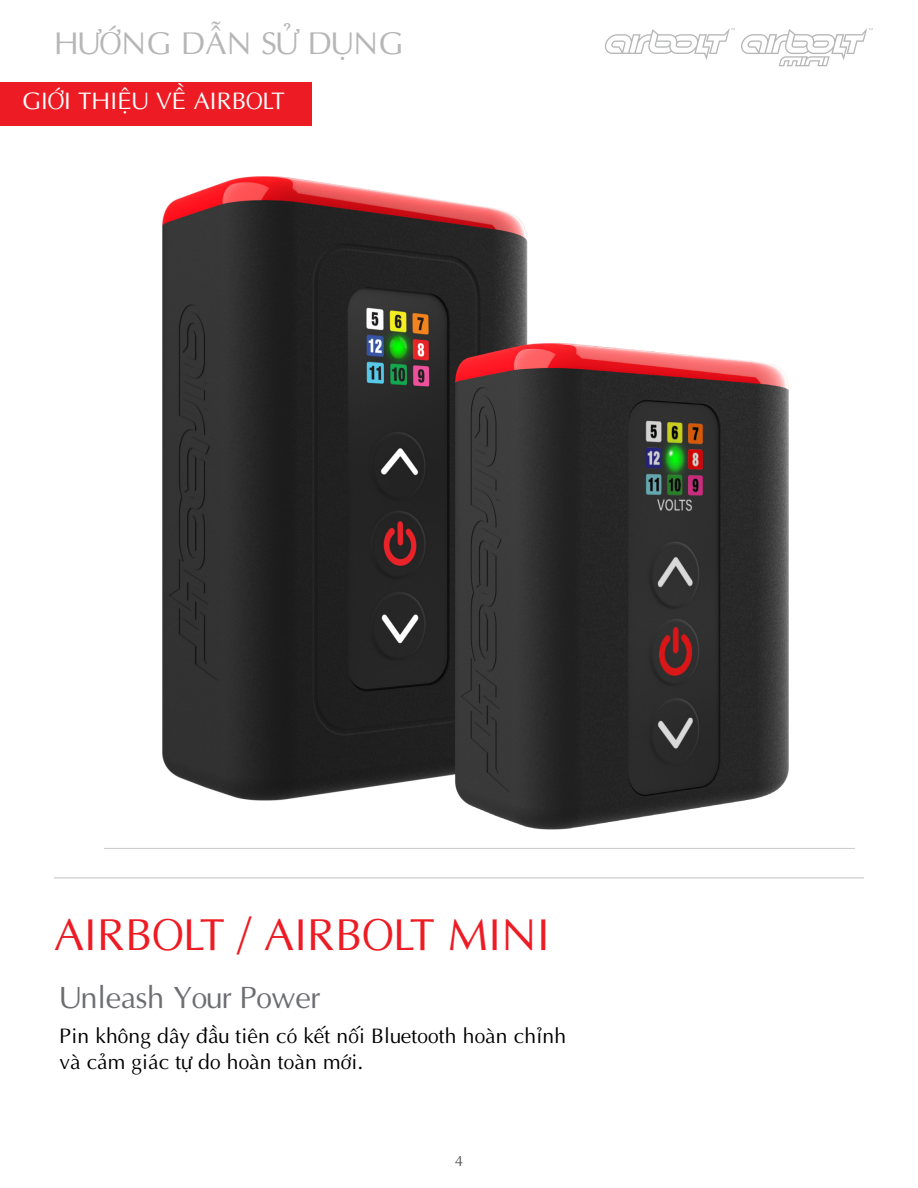
<style>
.page{position:relative;width:918px;height:1188px;background:#fff}
.page>*{position:absolute;margin:0;border:0;box-sizing:border-box;transform-origin:0 0}
.t1{font:45px "UTM Aptima";color:#ed1c24}
.t2{font:31.65px "UTM Aptima";color:#b6b6b7}
.t3{font:30.9px "UTM Aptima";letter-spacing:-.02em;color:#6d6e71}
.t4{font:24px "UTM Aptima";color:#fff}
.t5{font:21px/25.3px "UTM Aptima";color:#000}
.t6{font:15px "UTM Aptima";color:#58595b}
</style>
<div class="page">
<svg style="left:605px;top:28px;width:130px;height:32px"></svg>
<svg style="left:741px;top:28px;width:132px;height:38px"></svg>
<hr style="left:54px;top:878px;width:810px;height:1px;background:#bcbec0">
<div style="left:0;top:83px;width:312px;height:43px;background:#ed1c24"></div>
<hr style="left:917px;top:83px;width:1px;height:43px;background:#ed1c24">
<img style="left:105px;top:176px;width:749px;height:673px">
<h2 class="t2" style="left:54px;top:20px;width:351px">HƯỚNG DẪN SỬ DỤNG</h2>
<p class="t4" style="left:22px;top:83px;width:264px">GIỚI THIỆU VỀ AIRBOLT</p>
<h1 class="t1" style="left:54px;top:901px;width:497px">AIRBOLT / AIRBOLT MINI</h1>
<h3 class="t3" style="left:60px;top:975px;width:262px">Unleash Your Power</h3>
<p class="t5" style="left:59px;top:1022px;width:508px">Pin không dây đầu tiên có kết nối Bluetooth hoàn chỉnh và cảm giác tự do hoàn toàn mới.</p>
<p class="t6" style="left:455px;top:1150px;width:10px">4</p>
</div>
